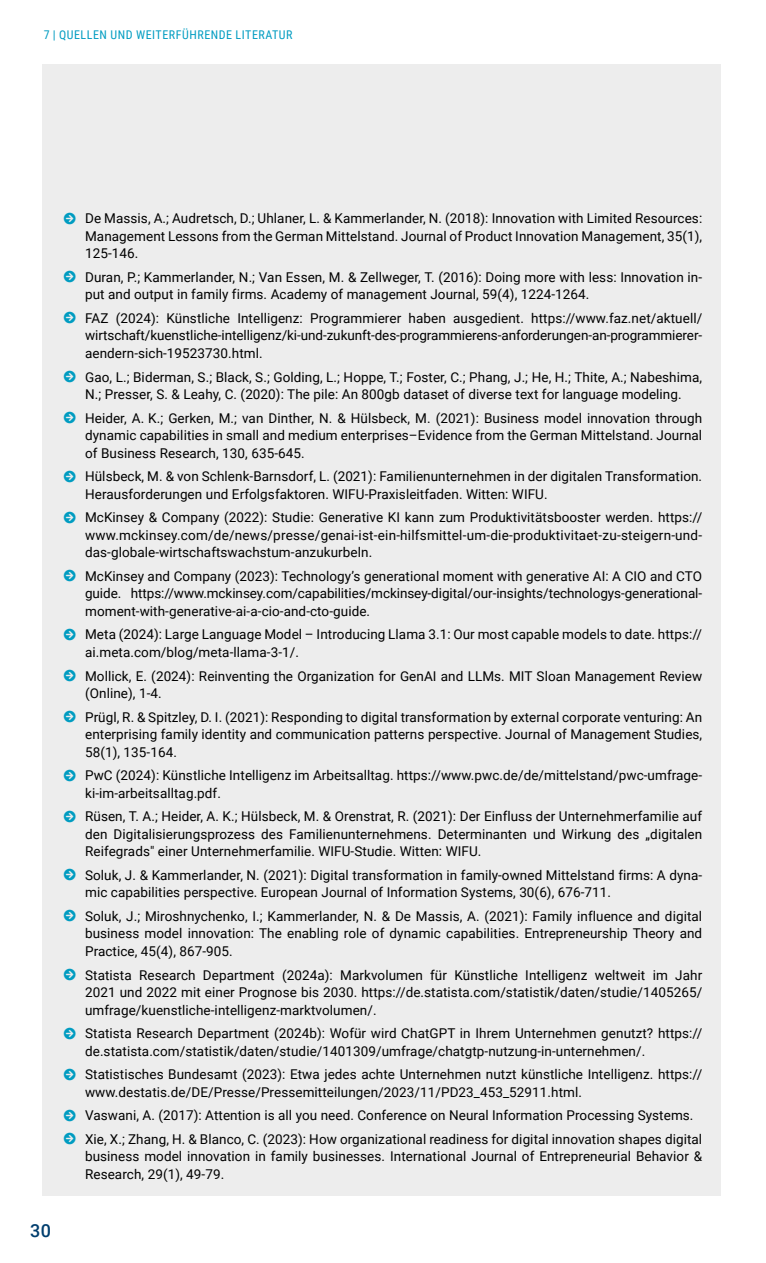
<style>
.page{position:relative;width:766px;height:1263px;background:#fff}
.page>*{position:absolute;margin:0;border:0;box-sizing:border-box;transform-origin:0 0}
.t1{font:500 18px "Roboto";color:#003e6e}
.t2{font:13.5px/17.5px "Roboto";letter-spacing:.005em;color:#000;text-align:justify}
.t3{font:12px "Roboto Condensed";letter-spacing:.045em;color:#009cc1}
.s1{color:#009cc1}
</style>
<div class="page">
<div style="left:43px;top:64px;width:678px;height:1131px;background:#ededed"></div>
<p class="t3" style="left:44px;top:26px;width:250px">7 | QUELLEN UND WEITERFÜHRENDE LITERATUR</p>
<p class="t2" style="left:85px;top:209px;width:618px;text-indent:-21px"><span class="s1">□●▼</span> De Massis, A.; Audretsch, D.; Uhlaner, L. &amp; Kammerlander, N. (2018): Innovation with Limited Resources:<br>Management Lessons from the German Mittelstand. Journal of Product Innovation Management, 35(1), 125-146.</p>
<p class="t2" style="left:85px;top:268px;width:618px;text-indent:-21px"><span class="s1">□●▼</span> Duran, P.; Kammerlander, N.; Van Essen, M. &amp; Zellweger, T. (2016): Doing more with less: Innovation in&shy;put and output in family firms. Academy of management Journal, 59(4), 1224-1264.</p>
<p class="t2" style="left:85px;top:309px;width:618px;text-indent:-21px"><span class="s1">□●▼</span> FAZ (2024): Künstliche Intelligenz: Programmierer haben ausgedient. https://www.faz.net/aktuell/ wirtschaft/kuenstliche-intelligenz/ki-und-zukunft-des-programmierens-anforderungen-an-programmierer&shy;aendern-sich-19523730.html.</p>
<p class="t2" style="left:64px;top:367px;width:639px;text-align:center"><span class="s1">□●▼</span> Gao, L.; Biderman, S.; Black, S.; Golding, L.; Hoppe, T.; Foster, C.; Phang, J.; He, H.; Thite, A.; Nabeshima,<br>N.; Presser, S. &amp; Leahy, C. (2020): The pile: An 800gb dataset of diverse text for language modeling.</p>
<p class="t2" style="left:85px;top:408px;width:618px;text-indent:-21px"><span class="s1">□●▼</span> Heider, A. K.; Gerken, M.; van Dinther, N. &amp; Hülsbeck, M. (2021): Business model innovation through dynamic capabilities in small and medium enterprises–Evidence from the German Mittelstand. Journal of Business Research, 130, 635-645.</p>
<p class="t2" style="left:85px;top:467px;width:618px;text-indent:-21px"><span class="s1">□●▼</span> Hülsbeck, M. &amp; von Schlenk-Barnsdorf, L. (2021): Familienunternehmen in der digitalen Transformation.<br>Herausforderungen und Erfolgsfaktoren. WIFU-Praxisleitfaden. Witten: WIFU.</p>
<p class="t2" style="left:85px;top:508px;width:618px;text-indent:-21px"><span class="s1">□●▼</span> McKinsey &amp; Company (2022): Studie: Generative KI kann zum Produktivitätsbooster werden. https:// www.mckinsey.com/de/news/presse/genai-ist-ein-hilfsmittel-um-die-produktivitaet-zu-steigern-und&shy;das-globale-wirtschaftswachstum-anzukurbeln.</p>
<p class="t2" style="left:85px;top:567px;width:618px;text-indent:-21px"><span class="s1">□●▼</span> McKinsey and Company (2023): Technology’s generational moment with generative AI: A CIO and CTO guide. https://www.mckinsey.com/capabilities/mckinsey-digital/our-insights/technologys-generational&shy;moment-with-generative-ai-a-cio-and-cto-guide.</p>
<p class="t2" style="left:85px;top:625px;width:618px;text-indent:-21px"><span class="s1">□●▼</span> Meta (2024): Large Language Model – Introducing Llama 3.1: Our most capable models to date. https:// ai.meta.com/blog/meta-llama-3-1/.</p>
<p class="t2" style="left:85px;top:666px;width:618px;text-indent:-21px"><span class="s1">□●▼</span> Mollick, E. (2024): Reinventing the Organization for GenAI and LLMs. MIT Sloan Management Review (Online), 1-4.</p>
<p class="t2" style="left:85px;top:707px;width:618px;text-indent:-21px"><span class="s1">□●▼</span> Prügl, R. &amp; Spitzley, D. I. (2021): Responding to digital transformation by external corporate venturing: An enterprising family identity and communication patterns perspective. Journal of Management Studies, 58(1), 135-164.</p>
<p class="t2" style="left:85px;top:766px;width:618px;text-indent:-21px"><span class="s1">□●▼</span> PwC (2024): Künstliche Intelligenz im Arbeitsalltag. https://www.pwc.de/de/mittelstand/pwc-umfrage&shy;ki-im-arbeitsalltag.pdf.</p>
<p class="t2" style="left:85px;top:807px;width:618px;text-indent:-21px"><span class="s1">□●▼</span> Rüsen, T. A.; Heider, A. K.; Hülsbeck, M. &amp; Orenstrat, R. (2021): Der Einfluss der Unternehmerfamilie auf den Digitalisierungsprozess des Familienunternehmens. Determinanten und Wirkung des „digitalen Reifegrads" einer Unternehmerfamilie. WIFU-Studie. Witten: WIFU.</p>
<p class="t2" style="left:85px;top:866px;width:618px;text-indent:-21px"><span class="s1">□●▼</span> Soluk, J. &amp; Kammerlander, N. (2021): Digital transformation in family-owned Mittelstand firms: A dyna&shy;mic capabilities perspective. European Journal of Information Systems, 30(6), 676-711.</p>
<p class="t2" style="left:85px;top:907px;width:618px;text-indent:-21px"><span class="s1">□●▼</span> Soluk, J.; Miroshnychenko, I.; Kammerlander, N. &amp; De Massis, A. (2021): Family influence and digital business model innovation: The enabling role of dynamic capabilities. Entrepreneurship Theory and Practice, 45(4), 867-905.</p>
<p class="t2" style="left:85px;top:965px;width:618px;text-indent:-21px"><span class="s1">□●▼</span> Statista Research Department (2024a): Markvolumen für Künstliche Intelligenz weltweit im Jahr 2021 und 2022 mit einer Prognose bis 2030. https://de.statista.com/statistik/daten/studie/1405265/ umfrage/kuenstliche-intelligenz-marktvolumen/.</p>
<p class="t2" style="left:85px;top:1024px;width:618px;text-indent:-21px"><span class="s1">□●▼</span> Statista Research Department (2024b): Wofür wird ChatGPT in Ihrem Unternehmen genutzt? https:// de.statista.com/statistik/daten/studie/1401309/umfrage/chatgtp-nutzung-in-unternehmen/.</p>
<p class="t2" style="left:85px;top:1065px;width:618px;text-indent:-21px"><span class="s1">□●▼</span> Statistisches Bundesamt (2023): Etwa jedes achte Unternehmen nutzt künstliche Intelligenz. https:// www.destatis.de/DE/Presse/Pressemitteilungen/2023/11/PD23_453_52911.html.</p>
<p class="t2" style="left:64px;top:1106px;width:631px"><span class="s1">□●▼</span> Vaswani, A. (2017): Attention is all you need. Conference on Neural Information Processing Systems.</p>
<p class="t2" style="left:85px;top:1130px;width:618px;text-indent:-21px"><span class="s1">□●▼</span> Xie, X.; Zhang, H. &amp; Blanco, C. (2023): How organizational readiness for digital innovation shapes digital business model innovation in family businesses. International Journal of Entrepreneurial Behavior &amp; Research, 29(1), 49-79.</p>
<h1 class="t1" style="left:30px;top:1218px;width:23px">30</h1>
</div>
